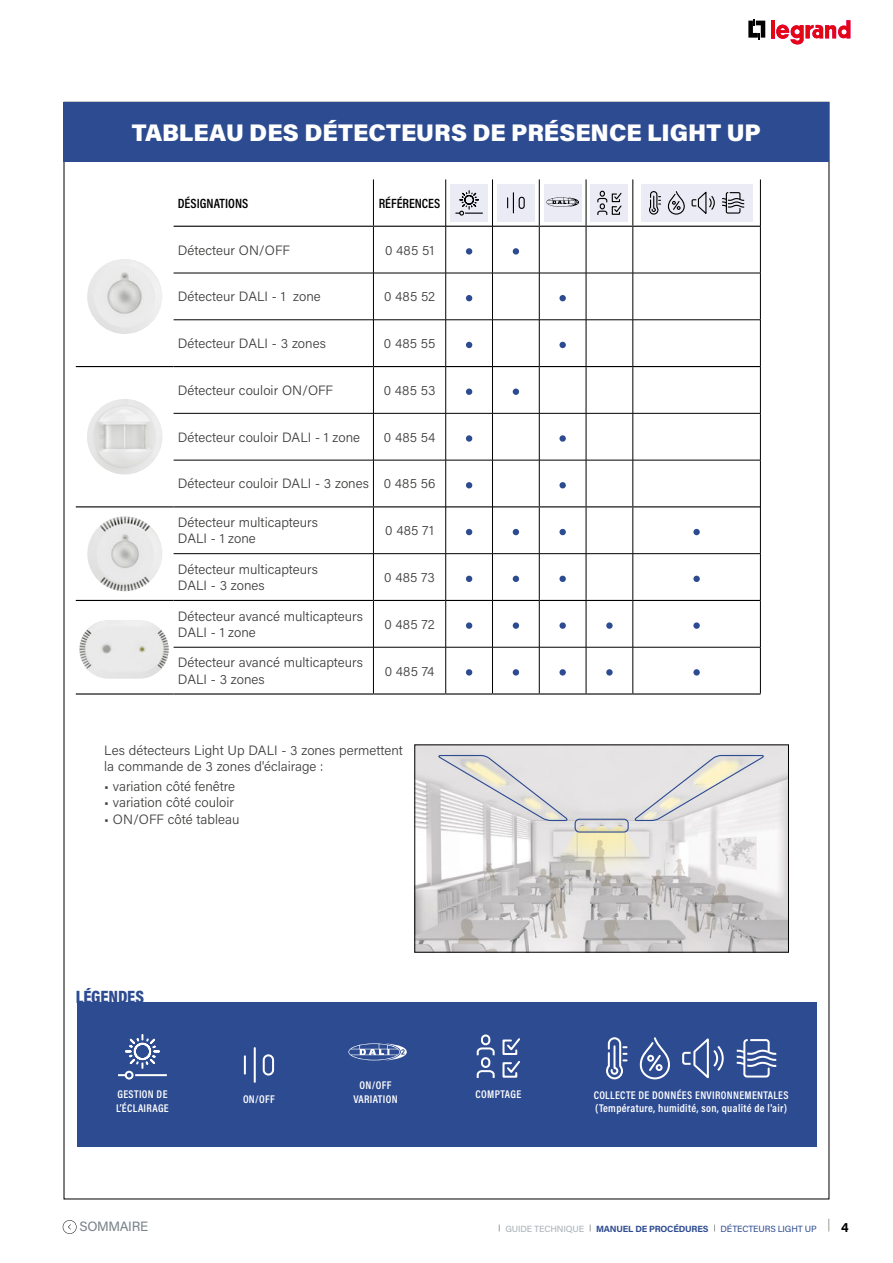
<style>
.page{position:relative;width:893px;height:1263px;background:#fff}
.page>*{position:absolute;margin:0;border:0;box-sizing:border-box;transform-origin:0 0}
.t1{font:900 24px "Acumin Pro";color:#fff}
.t2{font:900 18px "Acumin Pro Cond";letter-spacing:-.005em;color:#2d4b91}
.t3{font:300 13.5px/16.2px "Acumin Pro";color:#3c3c3b}
.t4{font:600 13.5px "Acumin Pro Cond";color:#000}
.t5{font:13.5px "Acumin Pro";letter-spacing:-.025em;color:#778186}
.t6{font:700 13.5px "Acumin Pro";color:#000}
.t7{font:600 11.25px/13.5px "Acumin Pro Cond";letter-spacing:.03em;color:#fff}
.t8{font:700 9px "Acumin Pro";letter-spacing:-.02em;color:#2d4b91}
.t9{font:9px "Acumin Pro";letter-spacing:-.02em;color:#2d4b91}
.t10{font:500 9px "Acumin Pro";letter-spacing:-.015em;color:#adb5ba}
</style>
<div class="page">
<svg style="left:828px;top:1219px;width:1px;height:12px"></svg>
<svg style="left:748px;top:19px;width:17px;height:20px"></svg>
<hr style="left:771px;top:20px;width:4px;height:18px;background:#e30613">
<svg style="left:776px;top:20px;width:74px;height:25px"></svg>
<div style="left:64px;top:102px;width:765px;height:60px;background:#2d4b91"></div>
<hr style="left:633px;top:553px;width:128px;height:1px;background:#000">
<hr style="left:760px;top:179px;width:1px;height:47px;background:#000">
<hr style="left:760px;top:226px;width:1px;height:47px;background:#000">
<hr style="left:760px;top:273px;width:1px;height:47px;background:#000">
<hr style="left:760px;top:320px;width:1px;height:47px;background:#000">
<hr style="left:760px;top:367px;width:1px;height:46px;background:#000">
<hr style="left:760px;top:413px;width:1px;height:47px;background:#000">
<hr style="left:760px;top:460px;width:1px;height:47px;background:#000">
<hr style="left:760px;top:507px;width:1px;height:46px;background:#000">
<hr style="left:760px;top:554px;width:1px;height:46px;background:#000">
<hr style="left:760px;top:600px;width:1px;height:47px;background:#000">
<hr style="left:760px;top:647px;width:1px;height:46px;background:#000">
<hr style="left:633px;top:693px;width:128px;height:1px;background:#000">
<svg style="left:76px;top:179px;width:684px;height:515px"></svg>
<div style="left:559px;top:669px;width:7px;height:6px;background:#2d4b91;border-radius:50%"></div>
<div style="left:606px;top:669px;width:7px;height:6px;background:#2d4b91;border-radius:50%"></div>
<div style="left:693px;top:669px;width:7px;height:6px;background:#2d4b91;border-radius:50%"></div>
<div style="left:77px;top:1002px;width:739px;height:145px;background:#2d4b91"></div>
<svg style="left:606px;top:1037px;width:22px;height:43px"></svg>
<svg style="left:639px;top:1037px;width:31px;height:43px"></svg>
<svg style="left:682px;top:1038px;width:42px;height:41px"></svg>
<svg style="left:736px;top:1039px;width:41px;height:39px"></svg>
<svg style="left:119px;top:1034px;width:41px;height:42px"></svg>
<hr style="left:136px;top:1074px;width:30px;height:2px;background:#fff">
<div style="left:125px;top:1071px;width:9px;height:8px;border:2px solid #fff;border-radius:50%"></div>
<svg style="left:476px;top:1034px;width:44px;height:44px"></svg>
<svg style="left:244px;top:1056px;width:2px;height:18px"></svg>
<hr style="left:254px;top:1048px;width:2px;height:34px;background:#fff">
<div style="left:263px;top:1054px;width:11px;height:21px;border:2px solid #fff;border-radius:5px"></div>
<img style="left:417px;top:747px;width:370px;height:203px">
<div style="left:575px;top:819px;width:54px;height:13px;border:1px solid #2d4b91;border-radius:4px"></div>
<svg style="left:635px;top:754px;width:130px;height:68px;background:#e0dedd"></svg>
<svg style="left:437px;top:754px;width:131px;height:68px;background:#dbdada"></svg>
<svg style="left:348px;top:1043px;width:59px;height:17px"></svg>
<svg style="left:63px;top:1220px;width:14px;height:14px"></svg>
<h1 class="t1" style="left:132px;top:115px;width:631px">TABLEAU DES DÉTECTEURS DE PRÉSENCE LIGHT UP</h1>
<p class="t4" style="left:178px;top:194px;width:72px">DÉSIGNATIONS</p>
<p class="t4" style="left:379px;top:194px;width:63px">RÉFÉRENCES</p>
<p class="t3" style="left:178px;top:241px;width:114px">Détecteur ON/OFF</p>
<p class="t3" style="left:385px;top:241px;width:51px">0 485 51</p>
<p class="t3" style="left:178px;top:288px;width:144px">Détecteur DALI - 1 zone</p>
<p class="t3" style="left:384px;top:288px;width:53px">0 485 52</p>
<p class="t3" style="left:178px;top:335px;width:150px">Détecteur DALI - 3 zones</p>
<p class="t3" style="left:384px;top:335px;width:53px">0 485 55</p>
<p class="t3" style="left:178px;top:382px;width:157px">Détecteur couloir ON/OFF</p>
<p class="t3" style="left:384px;top:382px;width:53px">0 485 53</p>
<p class="t3" style="left:178px;top:428px;width:184px">Détecteur couloir DALI - 1 zone</p>
<p class="t3" style="left:384px;top:428px;width:53px">0 485 54</p>
<p class="t3" style="left:178px;top:475px;width:259px">Détecteur couloir DALI - 3 zones 0 485 56</p>
<p class="t3" style="left:178px;top:514px;width:142px">Détecteur multicapteurs<br>DALI - 1 zone</p>
<p class="t3" style="left:385px;top:522px;width:50px">0 485 71</p>
<p class="t3" style="left:178px;top:561px;width:142px">Détecteur multicapteurs<br>DALI - 3 zones</p>
<p class="t3" style="left:384px;top:569px;width:52px">0 485 73</p>
<p class="t3" style="left:178px;top:607px;width:187px">Détecteur avancé multicapteurs<br>DALI - 1 zone</p>
<p class="t3" style="left:384px;top:615px;width:52px">0 485 72</p>
<p class="t3" style="left:178px;top:654px;width:187px">Détecteur avancé multicapteurs<br>DALI - 3 zones</p>
<p class="t3" style="left:385px;top:662px;width:51px">0 485 74</p>
<p class="t3" style="left:104px;top:741px;width:300px">Les détecteurs Light Up DALI - 3 zones permettent la commande de 3 zones d'éclairage :</p>
<p class="t3" style="left:104px;top:778px;width:132px">• variation côté fenêtre</p>
<p class="t3" style="left:104px;top:794px;width:131px">• variation côté couloir</p>
<p class="t3" style="left:104px;top:810px;width:137px">• ON/OFF côté tableau</p>
<h2 class="t2" style="left:76px;top:984px;width:70px">LÉGENDES</h2>
<p class="t7" style="left:353px;top:1078px;width:46px;text-align:center">ON/OFF<br>VARIATION</p>
<p class="t7" style="left:116px;top:1087px;width:54px">GESTION DE<br>L’ÉCLAIRAGE</p>
<p class="t7" style="left:476px;top:1087px;width:47px">COMPTAGE</p>
<p class="t7" style="left:243px;top:1092px;width:33px">ON/OFF</p>
<p class="t7" style="left:594px;top:1088px;width:197px">COLLECTE DE DONNÉES ENVIRONNEMENTALES (Température, humidité, son, qualité de l'air)</p>
<p class="t5" style="left:80px;top:1217px;width:70px">SOMMAIRE</p>
<p class="t10" style="left:505px;top:1222px;width:80px">GUIDE TECHNIQUE</p>
<p class="t8" style="left:596px;top:1222px;width:114px">MANUEL DE PROCÉDURES</p>
<p class="t9" style="left:721px;top:1222px;width:98px">DÉTECTEURS LIGHT UP</p>
<p class="t6" style="left:841px;top:1217px;width:9px">4</p>
</div>
